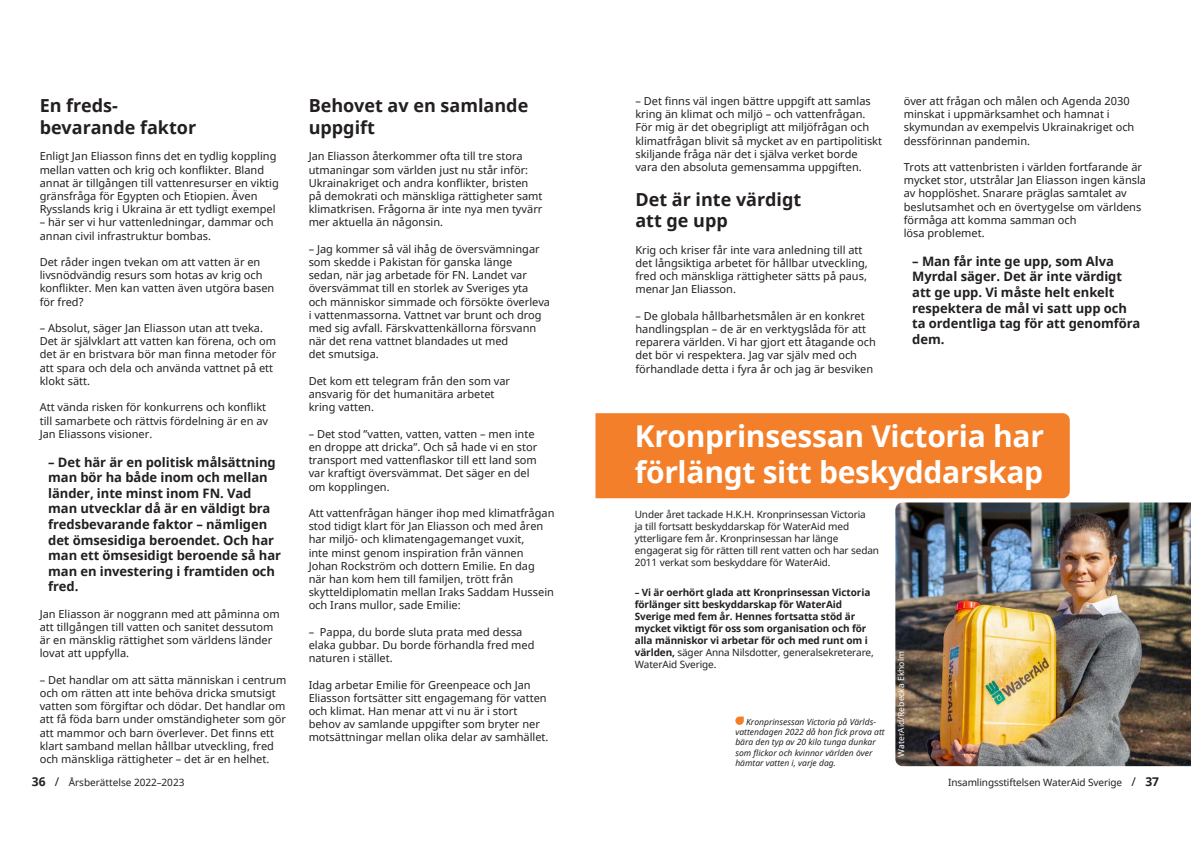
<style>
.page{position:relative;width:1191px;height:842px;background:#fff}
.page>*{position:absolute;margin:0;border:0;box-sizing:border-box;transform-origin:0 0}
.t1{font:700 30px/36px "Noto Sans";letter-spacing:-.01em;color:#fff}
.Bildtext_US{font:700 18px/21.6px "Noto Sans";color:#231f20}
.Bildtext_US-2{font:700 13px/15.6px "Noto Sans";letter-spacing:-.005em;color:#231f20}
.Bildtext_US-3{font:11px/13.2px "Noto Sans";color:#231f20}
.Inledning_text{font:700 10px/12px "Noto Sans";letter-spacing:-.01em;color:#231f20}
.Inledning_text-2{font:10px/12px "Noto Sans";letter-spacing:-.01em;color:#231f20}
.Page_folio_12_14{font:10px "Noto Sans";letter-spacing:-.01em;color:#231f20}
.Bildtext_US-4{font:italic 8.5px/10.2px "Noto Sans";color:#231f20}
.t2{font:8.5px "Noto Sans";color:#fff}
.s1{font-size:9.5px}
.s2{font-weight:400}
.s3{font-weight:700;font-size:12px}
.s4{font-size:12px}
</style>
<div class="page">
<div style="left:595px;top:413px;width:474px;height:85px;background:#f47f2a"></div>
<img style="left:895px;top:502px;width:296px;height:264px">
<svg style="left:735px;top:716px;width:9px;height:9px"></svg>
<p class="Bildtext_US" style="left:40px;top:95px;width:158px">En freds&shy;bevarande faktor</p>
<p class="Bildtext_US-3" style="left:40px;top:150px;width:241px">Enligt Jan Eliasson finns det en tydlig koppling mellan vatten och krig och konflikter. Bland annat är tillgången till vattenresurser en viktig gränsfråga för Egypten och Etiopien. Även Rysslands krig i Ukraina är ett tydligt exempel</p>
<p class="Bildtext_US-3" style="left:40px;top:216px;width:235px">– här ser vi hur vattenledningar, dammar och annan civil infrastruktur bombas.</p>
<p class="Bildtext_US-3" style="left:40px;top:255px;width:236px">Det råder ingen tvekan om att vatten är en livsnödvändig resurs som hotas av krig och konflikter. Men kan vatten även utgöra basen för fred?</p>
<p class="Bildtext_US-3" style="left:40px;top:321px;width:238px">– Absolut, säger Jan Eliasson utan att tveka.<br>Det är självklart att vatten kan förena, och om det är en bristvara bör man finna metoder för att spara och dela och använda vattnet på ett klokt sätt.</p>
<p class="Bildtext_US-3" style="left:40px;top:400px;width:230px">Att vända risken för konkurrens och konflikt till samarbete och rättvis fördelning är en av<br>Jan Eliassons visioner.</p>
<p class="Bildtext_US-2" style="left:48px;top:454px;width:234px">– Det här är en politisk målsättning man bör ha både inom och mellan länder, inte minst inom FN. Vad man utvecklar då är en väldigt bra fredsbevarande faktor – nämligen det ömsesidiga beroendet. Och har man ett ömsesidigt beroende så har man en investering i framtiden och fred.</p>
<p class="Bildtext_US-3" style="left:40px;top:607px;width:241px">Jan Eliasson är noggrann med att påminna om att tillgången till vatten och sanitet dessutom är en mänsklig rättighet som världens länder lovat att uppfylla.</p>
<p class="Bildtext_US-3" style="left:40px;top:673px;width:248px">– Det handlar om att sätta människan i centrum och om rätten att inte behöva dricka smutsigt vatten som förgiftar och dödar. Det handlar om att få föda barn under omständigheter som gör att mammor och barn överlever. Det finns ett klart samband mellan hållbar utveckling, fred och mänskliga rättigheter – det är en helhet.</p>
<p class="Bildtext_US" style="left:309px;top:95px;width:221px">Behovet av en samlande uppgift</p>
<p class="Bildtext_US-3" style="left:309px;top:150px;width:235px">Jan Eliasson återkommer ofta till tre stora utmaningar som världen just nu står inför:<br>Ukrainakriget och andra konflikter, bristen på demokrati och mänskliga rättigheter samt klimatkrisen. Frågorna är inte nya men tyvärr mer aktuella än någonsin.</p>
<p class="Bildtext_US-3" style="left:309px;top:242px;width:243px">– Jag kommer så väl ihåg de översvämningar som skedde i Pakistan för ganska länge<br>sedan, när jag arbetade för FN. Landet var översvämmat till en storlek av Sveriges yta<br>och människor simmade och försökte överleva i vattenmassorna. Vattnet var brunt och drog med sig avfall. Färskvattenkällorna försvann när det rena vattnet blandades ut med<br>det smutsiga.</p>
<p class="Bildtext_US-3" style="left:309px;top:374px;width:203px">Det kom ett telegram från den som var ansvarig för det humanitära arbetet kring vatten.</p>
<p class="Bildtext_US-3" style="left:309px;top:427px;width:230px">– Det stod ”vatten, vatten, vatten – men inte en droppe att dricka”. Och så hade vi en stor transport med vattenflaskor till ett land som var kraftigt översvämmat. Det säger en del om kopplingen.</p>
<p class="Bildtext_US-3" style="left:309px;top:506px;width:247px">Att vattenfrågan hänger ihop med klimatfrågan stod tidigt klart för Jan Eliasson och med åren har miljö- och klimatengagemanget vuxit,<br>inte minst genom inspiration från vännen Johan Rockström och dottern Emilie. En dag när han kom hem till familjen, trött från skytteldiplomatin mellan Iraks Saddam Hussein och Irans mullor, sade Emilie:</p>
<p class="Bildtext_US-3" style="left:309px;top:625px;width:227px">– Pappa, du borde sluta prata med dessa elaka gubbar. Du borde förhandla fred med naturen i stället.</p>
<p class="Bildtext_US-3" style="left:309px;top:678px;width:241px">Idag arbetar Emilie för Greenpeace och Jan Eliasson fortsätter sitt engagemang för vatten och klimat. Han menar att vi nu är i stort behov av samlande uppgifter som bryter ner motsättningar mellan olika delar av samhället.</p>
<p class="Bildtext_US-3" style="left:635px;top:94px;width:248px">– Det finns väl ingen bättre uppgift att samlas kring än klimat och miljö – och vattenfrågan.<br>För mig är det obegripligt att miljöfrågan och klimatfrågan blivit så mycket av en partipolitiskt skiljande fråga när det i själva verket borde vara den absoluta gemensamma uppgiften.</p>
<p class="Bildtext_US" style="left:635px;top:188px;width:167px">Det är inte värdigt att ge upp</p>
<p class="Bildtext_US-3" style="left:635px;top:243px;width:234px">Krig och kriser får inte vara anledning till att det långsiktiga arbetet för hållbar utveckling, fred och mänskliga rättigheter sätts på paus, menar Jan Eliasson.</p>
<p class="Bildtext_US-3" style="left:635px;top:309px;width:242px">– De globala hållbarhetsmålen är en konkret handlingsplan – de är en verktygslåda för att reparera världen. Vi har gjort ett åtagande och det bör vi respektera. Jag var själv med och förhandlade detta i fyra år och jag är besviken</p>
<p class="Bildtext_US-3" style="left:903px;top:94px;width:232px">över att frågan och målen och Agenda 2030 minskat i uppmärksamhet och hamnat i skymundan av exempelvis Ukrainakriget och dessförinnan pandemin.</p>
<p class="Bildtext_US-3" style="left:903px;top:160px;width:244px">Trots att vattenbristen i världen fortfarande är mycket stor, utstrålar Jan Eliasson ingen känsla av hopplöshet. Snarare präglas samtalet av beslutsamhet och en övertygelse om världens förmåga att komma samman och<br>lösa problemet.</p>
<p class="Bildtext_US-2" style="left:912px;top:253px;width:229px">– Man får inte ge upp, som Alva<br>Myrdal säger. Det är inte värdigt att ge upp. Vi måste helt enkelt respektera de mål vi satt upp och ta ordentliga tag för att genomföra dem.</p>
<p class="t1" style="left:635px;top:418px;width:411px">Kronprinsessan Victoria har förlängt sitt beskyddarskap</p>
<p class="Inledning_text-2" style="left:635px;top:508px;width:246px">Under året tackade H.K.H. Kronprinsessan Victoria<br>ja till fortsatt beskyddarskap för WaterAid med ytterligare fem år. Kronprinsessan har länge engagerat sig för rätten till rent vatten och har sedan 2011 verkat som beskyddare för WaterAid.</p>
<p class="Inledning_text" style="left:635px;top:586px;width:241px"><span class="s1">–</span> Vi är oerhört glada att Kronprinsessan Victoria förlänger sitt beskyddarskap för WaterAid Sverige med fem år. Hennes fortsatta stöd är mycket viktigt för oss som organisation och för alla människor vi arbetar för och med runt om i världen, <span class="s2">säger Anna Nilsdotter, generalsekreterare, WaterAid Sverige.</span></p>
<p class="Bildtext_US-4" style="left:735px;top:716px;width:151px;text-indent:11px">Kronprinsessan Victoria på Världs&shy;vattendagen 2022 då hon fick prova att bära den typ av 20 kilo tunga dunkar som flickor och kvinnor världen över hämtar vatten i, varje dag.</p>
<p class="t2" style="left:895px;top:757px;width:107px;rotate:-90deg">WaterAid/Rebecka Ekholm</p>
<p class="Page_folio_12_14" style="left:32px;top:775px;width:154px"><span class="s3">36</span> <span class="s4">/</span> Årsberättelse 2022<span class="s1">–</span>2023</p>
<p class="Page_folio_12_14" style="left:948px;top:775px;width:212px">Insamlingsstiftelsen WaterAid Sverige <span class="s4">/</span> <span class="s3">37</span></p>
</div>
